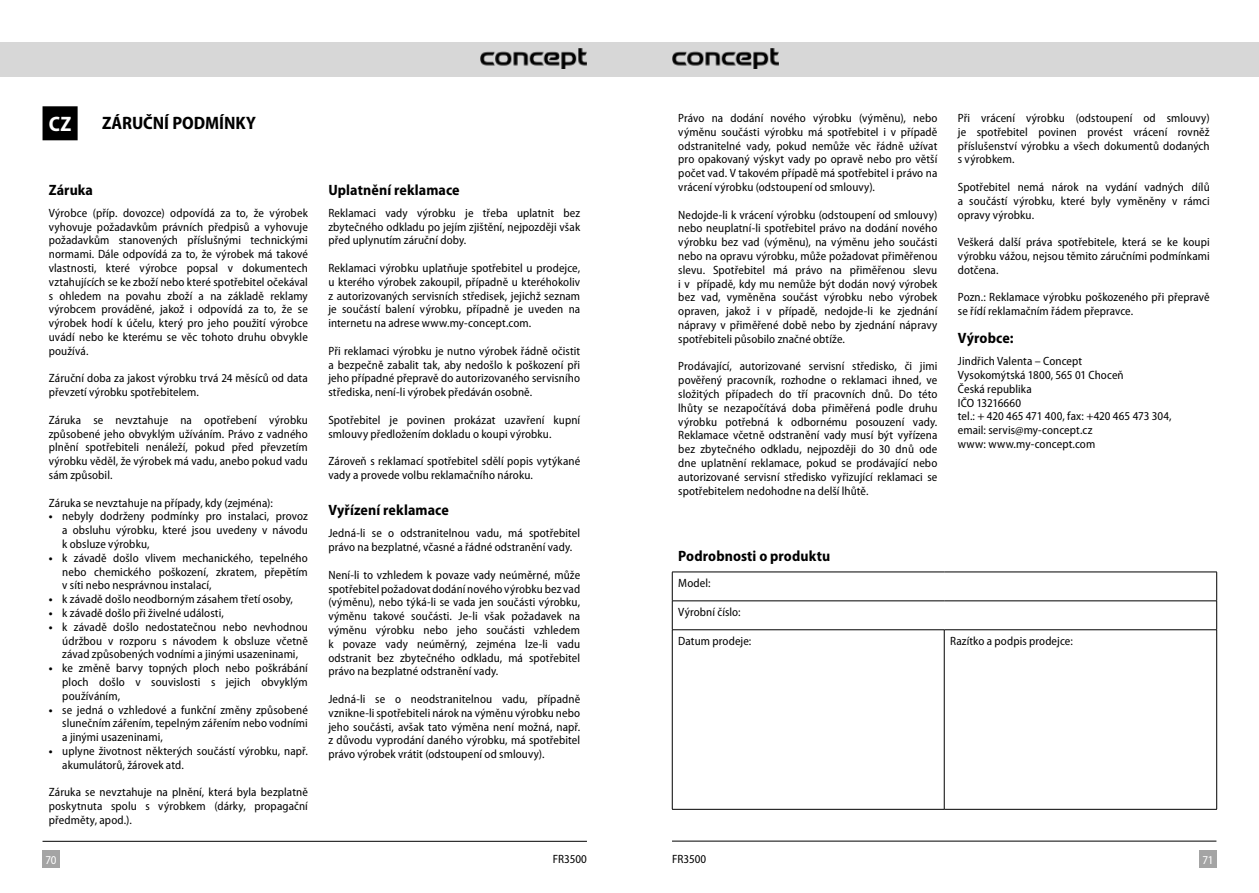
<style>
.page{position:relative;width:1259px;height:893px;background:#fff}
.page>*{position:absolute;margin:0;border:0;box-sizing:border-box;transform-origin:0 0}
.t1{font:700 semi-condensed 21px "Myriad Pro";color:#fff}
.t2{font:700 semi-condensed 18px "Myriad Pro";color:#000}
.t3{font:700 semi-condensed 15px "Myriad Pro";letter-spacing:.005em;color:#000}
.t4{font:semi-condensed 12px/13.8px "Myriad Pro";letter-spacing:.01em;color:#000;text-align:justify}
.t5{font:semi-condensed 12px "Myriad Pro";color:#fff}
.s1{font-weight:700}
</style>
<div class="page">
<div style="left:629px;top:43px;width:630px;height:34px;background:#d7d7d7"></div>
<div style="left:0;top:43px;width:629px;height:34px;background:#d7d7d7"></div>
<div style="left:43px;top:850px;width:17px;height:17px;background:#a4a4a4"></div>
<div style="left:1199px;top:850px;width:17px;height:17px;background:#a4a4a4"></div>
<hr style="left:672px;top:841px;width:544px;height:1px;background:#000">
<hr style="left:43px;top:841px;width:544px;height:1px;background:#000">
<img style="left:480px;top:48px;width:107px;height:21px">
<img style="left:672px;top:48px;width:106px;height:21px">
<div style="left:43px;top:107px;width:34px;height:33px;background:#000"></div>
<div style="left:43px;top:106px;width:35px;height:34px;border:2px solid #000"></div>
<svg style="left:1216px;top:571px;width:1px;height:58px"></svg>
<hr style="left:672px;top:572px;width:272px;height:1px;background:#000">
<hr style="left:944px;top:572px;width:273px;height:1px;background:#000">
<hr style="left:672px;top:601px;width:272px;height:1px;background:#000">
<svg style="left:672px;top:572px;width:1px;height:57px"></svg>
<hr style="left:944px;top:601px;width:273px;height:1px;background:#000">
<hr style="left:944px;top:630px;width:1px;height:179px;background:#000">
<hr style="left:672px;top:629px;width:272px;height:1px;background:#000">
<hr style="left:672px;top:630px;width:1px;height:179px;background:#000">
<hr style="left:944px;top:629px;width:273px;height:1px;background:#000">
<hr style="left:1216px;top:630px;width:1px;height:179px;background:#000">
<hr style="left:672px;top:809px;width:272px;height:1px;background:#000">
<hr style="left:944px;top:809px;width:273px;height:1px;background:#000">
<p class="t4" style="left:958px;top:111px;width:253px">Při vrácení výrobku (odstoupení od smlouvy) je spotřebitel povinen provést vrácení rovněž příslušenství výrobku a všech dokumentů dodaných s výrobkem.</p>
<p class="t4" style="left:958px;top:180px;width:253px">Spotřebitel nemá nárok na vydání vadných dílů a součástí výrobku, které byly vyměněny v rámci opravy výrobku.</p>
<p class="t4" style="left:958px;top:236px;width:253px">Veškerá další práva spotřebitele, která se ke koupi výrobku vážou, nejsou těmito záručními podmínkami dotčena.</p>
<p class="t4" style="left:958px;top:291px;width:253px">Pozn.: Reklamace výrobku poškozeného při přepravě se řídí reklamačním řádem přepravce.</p>
<p class="t3" style="left:958px;top:329px;width:57px">Výrobce:</p>
<p class="t4" style="left:958px;top:354px;width:215px;text-align:left">Jindřich Valenta – Concept<br>Vysokomýtská 1800, 565 01 Choceň<br>Česká republika<br>IČO 13216660<br>tel.: + 420 465 471 400, fax: +420 465 473 304, email: servis@my-concept.cz<br>www: www.my-concept.com</p>
<h1 class="t1" style="left:49px;top:113px;width:24px">CZ</h1>
<p class="t4" style="left:678px;top:111px;width:261px">Právo na dodání nového výrobku (výměnu), nebo výměnu součásti výrobku má spotřebitel i v případě odstranitelné vady, pokud nemůže věc řádně užívat pro opakovaný výskyt vady po opravě nebo pro větší počet vad. V takovém případě má spotřebitel i právo na vrácení výrobku (odstoupení od smlouvy).</p>
<p class="t4" style="left:678px;top:208px;width:261px">Nedojde-li k vrácení výrobku (odstoupení od smlouvy) nebo neuplatní-li spotřebitel právo na dodání nového výrobku bez vad (výměnu), na výměnu jeho součásti nebo na opravu výrobku, může požadovat přiměřenou slevu. Spotřebitel má právo na přiměřenou slevu i v případě, kdy mu nemůže být dodán nový výrobek bez vad, vyměněna součást výrobku nebo výrobek opraven, jakož i v případě, nedojde-li ke zjednání nápravy v přiměřené době nebo by zjednání nápravy spotřebiteli působilo značné obtíže.</p>
<p class="t4" style="left:678px;top:360px;width:261px">Prodávající, autorizované servisní středisko, či jimi pověřený pracovník, rozhodne o reklamaci ihned, ve složitých případech do tří pracovních dnů. Do této lhůty se nezapočítává doba přiměřená podle druhu výrobku potřebná k odbornému posouzení vady.<br>Reklamace včetně odstranění vady musí být vyřízena bez zbytečného odkladu, nejpozději do 30 dnů ode dne uplatnění reklamace, pokud se prodávající nebo autorizované servisní středisko vyřizující reklamaci se spotřebitelem nedohodne na delší lhůtě.</p>
<h2 class="t2" style="left:102px;top:113px;width:155px">ZÁRUČNÍ PODMÍNKY</h2>
<p class="t3" style="left:49px;top:181px;width:46px">Záruka</p>
<p class="t4" style="left:49px;top:206px;width:261px">Výrobce (příp. dovozce) odpovídá za to, že výrobek vyhovuje požadavkům právních předpisů a vyhovuje požadavkům stanovených příslušnými technickými normami. Dále odpovídá za to, že výrobek má takové vlastnosti, které výrobce popsal v dokumentech vztahujících se ke zboží nebo které spotřebitel očekával s ohledem na povahu zboží a na základě reklamy výrobcem prováděné, jakož i odpovídá za to, že se výrobek hodí k účelu, který pro jeho použití výrobce uvádí nebo ke kterému se věc tohoto druhu obvykle používá.</p>
<p class="t4" style="left:49px;top:372px;width:261px">Záruční doba za jakost výrobku trvá 24 měsíců od data převzetí výrobku spotřebitelem.</p>
<p class="t4" style="left:49px;top:413px;width:261px">Záruka se nevztahuje na opotřebení výrobku způsobené jeho obvyklým užíváním. Právo z vadného plnění spotřebiteli nenáleží, pokud před převzetím výrobku věděl, že výrobek má vadu, anebo pokud vadu sám způsobil.</p>
<p class="t4" style="left:49px;top:496px;width:225px">Záruka se nevztahuje na případy, kdy (zejména):</p>
<p class="t4" style="left:62px;top:510px;width:247px;text-indent:-14px"><span class="s1">•</span> nebyly dodrženy podmínky pro instalaci, provoz a obsluhu výrobku, které jsou uvedeny v návodu k obsluze výrobku,</p>
<p class="t4" style="left:62px;top:551px;width:247px;text-indent:-14px"><span class="s1">•</span> k závadě došlo vlivem mechanického, tepelného nebo chemického poškození, zkratem, přepětím v síti nebo nesprávnou instalací,</p>
<p class="t4" style="left:49px;top:593px;width:246px"><span class="s1">•</span> k závadě došlo neodborným zásahem třetí osoby,</p>
<p class="t4" style="left:49px;top:606px;width:177px"><span class="s1">•</span> k závadě došlo při živelné události,</p>
<p class="t4" style="left:62px;top:620px;width:247px;text-indent:-14px"><span class="s1">•</span> k závadě došlo nedostatečnou nebo nevhodnou údržbou v rozporu s návodem k obsluze včetně závad způsobených vodními a jinými usazeninami,</p>
<p class="t4" style="left:62px;top:662px;width:247px;text-indent:-14px"><span class="s1">•</span> ke změně barvy topných ploch nebo poškrábání ploch došlo v souvislosti s jejich obvyklým používáním,</p>
<p class="t4" style="left:62px;top:703px;width:247px;text-indent:-14px"><span class="s1">•</span> se jedná o vzhledové a funkční změny způsobené slunečním zářením, tepelným zářením nebo vodními a jinými usazeninami,</p>
<p class="t4" style="left:62px;top:744px;width:247px;text-indent:-14px"><span class="s1">•</span> uplyne životnost některých součástí výrobku, např. akumulátorů, žárovek atd.</p>
<p class="t4" style="left:49px;top:786px;width:261px">Záruka se nevztahuje na plnění, která byla bezplatně poskytnuta spolu s výrobkem (dárky, propagační předměty, apod.).</p>
<p class="t3" style="left:328px;top:181px;width:133px">Uplatnění reklamace</p>
<p class="t4" style="left:328px;top:206px;width:253px">Reklamaci vady výrobku je třeba uplatnit bez zbytečného odkladu po jejím zjištění, nejpozději však před uplynutím záruční doby.</p>
<p class="t4" style="left:328px;top:261px;width:253px">Reklamaci výrobku uplatňuje spotřebitel u prodejce, u kterého výrobek zakoupil, případně u kteréhokoliv z autorizovaných servisních středisek, jejichž seznam je součástí balení výrobku, případně je uveden na internetu na adrese www.my-concept.com.</p>
<p class="t4" style="left:328px;top:344px;width:253px">Při reklamaci výrobku je nutno výrobek řádně očistit a bezpečně zabalit tak, aby nedošlo k poškození při jeho případné přepravě do autorizovaného servisního střediska, není-li výrobek předáván osobně.</p>
<p class="t4" style="left:328px;top:413px;width:253px">Spotřebitel je povinen prokázat uzavření kupní smlouvy předložením dokladu o koupi výrobku.</p>
<p class="t4" style="left:328px;top:455px;width:253px">Zároveň s reklamací spotřebitel sdělí popis vytýkané vady a provede volbu reklamačního nároku.</p>
<p class="t3" style="left:328px;top:502px;width:122px">Vyřízení reklamace</p>
<p class="t4" style="left:328px;top:527px;width:253px">Jedná-li se o odstranitelnou vadu, má spotřebitel právo na bezplatné, včasné a řádné odstranění vady.</p>
<p class="t4" style="left:328px;top:568px;width:253px">Není-li to vzhledem k povaze vady neúměrné, může spotřebitel požadovat dodání nového výrobku bez vad (výměnu), nebo týká-li se vada jen součásti výrobku, výměnu takové součásti. Je-li však požadavek na výměnu výrobku nebo jeho součásti vzhledem k povaze vady neúměrný, zejména lze-li vadu odstranit bez zbytečného odkladu, má spotřebitel právo na bezplatné odstranění vady.</p>
<p class="t4" style="left:328px;top:692px;width:253px">Jedná-li se o neodstranitelnou vadu, případně vznikne-li spotřebiteli nárok na výměnu výrobku nebo jeho součásti, avšak tato výměna není možná, např. z důvodu vyprodání daného výrobku, má spotřebitel právo výrobek vrátit (odstoupení od smlouvy).</p>
<p class="t3" style="left:678px;top:547px;width:153px">Podrobnosti o produktu</p>
<p class="t4" style="left:678px;top:576px;width:34px">Model:</p>
<p class="t4" style="left:678px;top:605px;width:64px">Výrobní číslo:</p>
<p class="t4" style="left:678px;top:634px;width:75px">Datum prodeje:</p>
<p class="t4" style="left:950px;top:634px;width:124px">Razítko a podpis prodejce:</p>
<p class="t5" style="left:45px;top:853px;width:13px">70</p>
<p class="t4" style="left:553px;top:852px;width:36px">FR3500</p>
<p class="t4" style="left:672px;top:852px;width:36px">FR3500</p>
<p class="t5" style="left:1202px;top:853px;width:13px">71</p>
</div>
